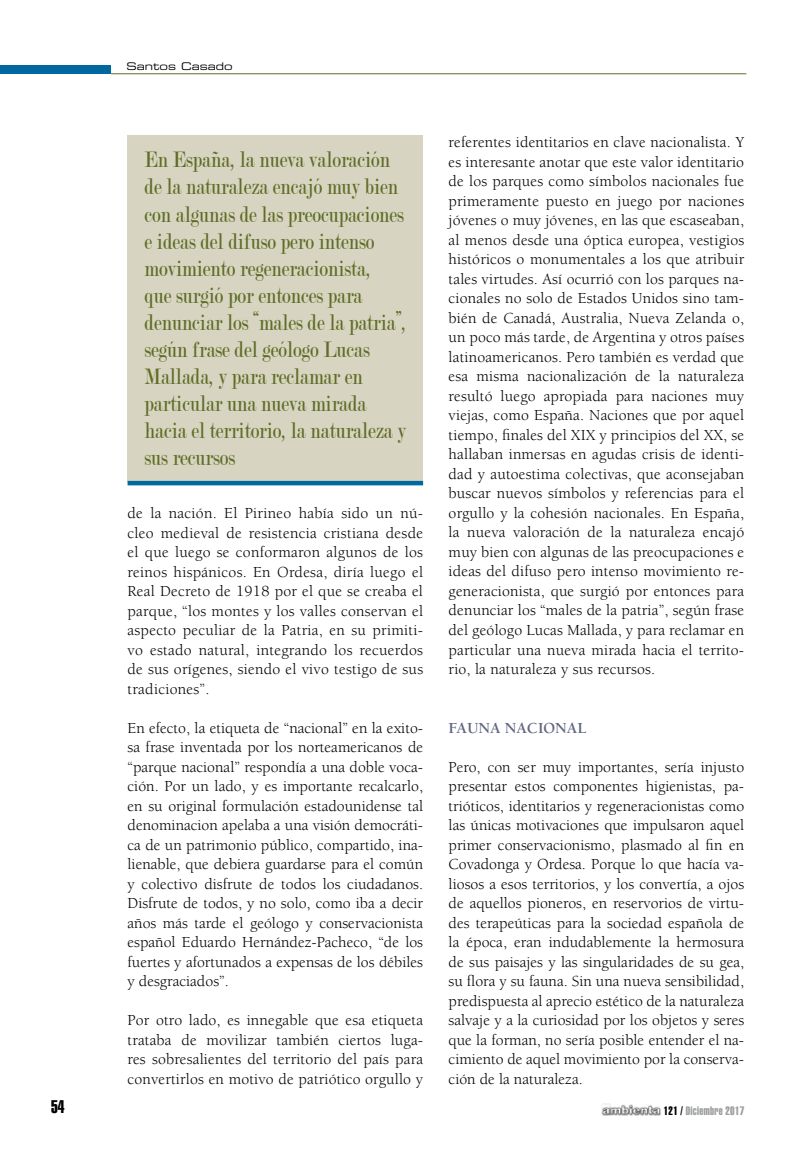
<style>
.page{position:relative;width:808px;height:1149px;background:#fff}
.page>*{position:absolute;margin:0;border:0;box-sizing:border-box;transform-origin:0 0}
.t1{font:24px/27px "Modern";color:#5f6d27;scale:.8 1}
.t2{font:18px "Helvetica LT Std Extra Comp";color:#000}
.t3{font:15.75px/19.5px "Berkeley Std";letter-spacing:.01em;color:#000;text-align:justify}
.t4{font:700 15.75px "Berkeley Std";color:#5f6581}
.t5{font:12px "Helvetica LT Std Extra Comp";letter-spacing:.025em;color:#9c9e9f}
.t6{font:10.5px "Eurostile LT Std Ex 2";color:#000}
.s1{color:#000}
</style>
<div class="page">
<div style="left:0;top:65px;width:111px;height:9px;background:#00689e"></div>
<hr style="left:111px;top:73px;width:635px;height:1px;background:#5f6d27">
<img style="left:601px;top:1103px;width:60px;height:13px">
<div style="left:128px;top:135px;width:295px;height:346px;background:#d7d5c1"></div>
<div style="left:128px;top:480px;width:295px;height:5px;background:#00689e"></div>
<p class="t6" style="left:126px;top:59px;width:108px">Santos Casado</p>
<p class="t1" style="left:145px;top:147px;width:328px">En España, la nueva valoración de la naturaleza encajó muy bien con algunas de las preocupaciones e ideas del difuso pero intenso movimiento regeneracionista,<br>que surgió por entonces para denunciar los “males de la patria”, según frase del geólogo Lucas<br>Mallada, y para reclamar en particular una nueva mirada hacia el territorio, la naturaleza y sus recursos</p>
<p class="t3" style="left:128px;top:503px;width:297px">de la nación. El Pirineo había sido un nú&shy;cleo medieval de resistencia cristiana desde el que luego se conformaron algunos de los reinos hispánicos. En Ordesa, diría luego el Real Decreto de 1918 por el que se creaba el parque, “los montes y los valles conservan el aspecto peculiar de la Patria, en su primiti&shy;vo estado natural, integrando los recuerdos de sus orígenes, siendo el vivo testigo de sus tradiciones”.</p>
<p class="t3" style="left:128px;top:718px;width:297px">En efecto, la etiqueta de “nacional” en la exito&shy;sa frase inventada por los norteamericanos de “parque nacional” respondía a una doble voca&shy;ción. Por un lado, y es importante recalcarlo, en su original formulación estadounidense tal denominacion apelaba a una visión democráti&shy;ca de un patrimonio público, compartido, ina&shy;lienable, que debiera guardarse para el común y colectivo disfrute de todos los ciudadanos.<br>Disfrute de todos, y no solo, como iba a decir años más tarde el geólogo y conservacionista español Eduardo Hernández-Pacheco, “de los fuertes y afortunados a expensas de los débiles y desgraciados”.</p>
<p class="t3" style="left:128px;top:1010px;width:297px">Por otro lado, es innegable que esa etiqueta trataba de movilizar también ciertos luga&shy;res sobresalientes del territorio del país para convertirlos en motivo de patriótico orgullo y</p>
<p class="t3" style="left:449px;top:133px;width:297px">referentes identitarios en clave nacionalista. Y es interesante anotar que este valor identitario de los parques como símbolos nacionales fue primeramente puesto en juego por naciones jóvenes o muy jóvenes, en las que escaseaban, al menos desde una óptica europea, vestigios históricos o monumentales a los que atribuir tales virtudes. Así ocurrió con los parques na&shy;cionales no solo de Estados Unidos sino tam&shy;bién de Canadá, Australia, Nueva Zelanda o, un poco más tarde, de Argentina y otros países latinoamericanos. Pero también es verdad que esa misma nacionalización de la naturaleza resultó luego apropiada para naciones muy viejas, como España. Naciones que por aquel tiempo, finales del XIX y principios del XX, se hallaban inmersas en agudas crisis de identi&shy;dad y autoestima colectivas, que aconsejaban buscar nuevos símbolos y referencias para el orgullo y la cohesión nacionales. En España, la nueva valoración de la naturaleza encajó muy bien con algunas de las preocupaciones e ideas del difuso pero intenso movimiento re&shy;generacionista, que surgió por entonces para denunciar los “males de la patria”, según frase del geólogo Lucas Mallada, y para reclamar en particular una nueva mirada hacia el territo&shy;rio, la naturaleza y sus recursos.</p>
<p class="t4" style="left:449px;top:719px;width:20px">FAUNA</p>
<p class="t4" style="left:505px;top:719px;width:12px">NAC</p>
<p class="t4" style="left:538px;top:719px;width:18px">IONAL</p>
<p class="t3" style="left:449px;top:757px;width:297px">Pero, con ser muy importantes, sería injusto presentar estos componentes higienistas, pa&shy;trióticos, identitarios y regeneracionistas como las únicas motivaciones que impulsaron aquel primer conservacionismo, plasmado al fin en Covadonga y Ordesa. Porque lo que hacía va&shy;liosos a esos territorios, y los convertía, a ojos de aquellos pioneros, en reservorios de virtu&shy;des terapeúticas para la sociedad española de la época, eran indudablemente la hermosura de sus paisajes y las singularidades de su gea, su flora y su fauna. Sin una nueva sensibilidad, predispuesta al aprecio estético de la naturaleza salvaje y a la curiosidad por los objetos y seres que la forman, no sería posible entender el na&shy;cimiento de aquel movimiento por la conserva&shy;ción de la naturaleza.</p>
<p class="t2" style="left:51px;top:1095px;width:15px">54</p>
<p class="t5" style="left:664px;top:1103px;width:82px"><span class="s1">121 /</span> Diciembre 2017</p>
</div>
